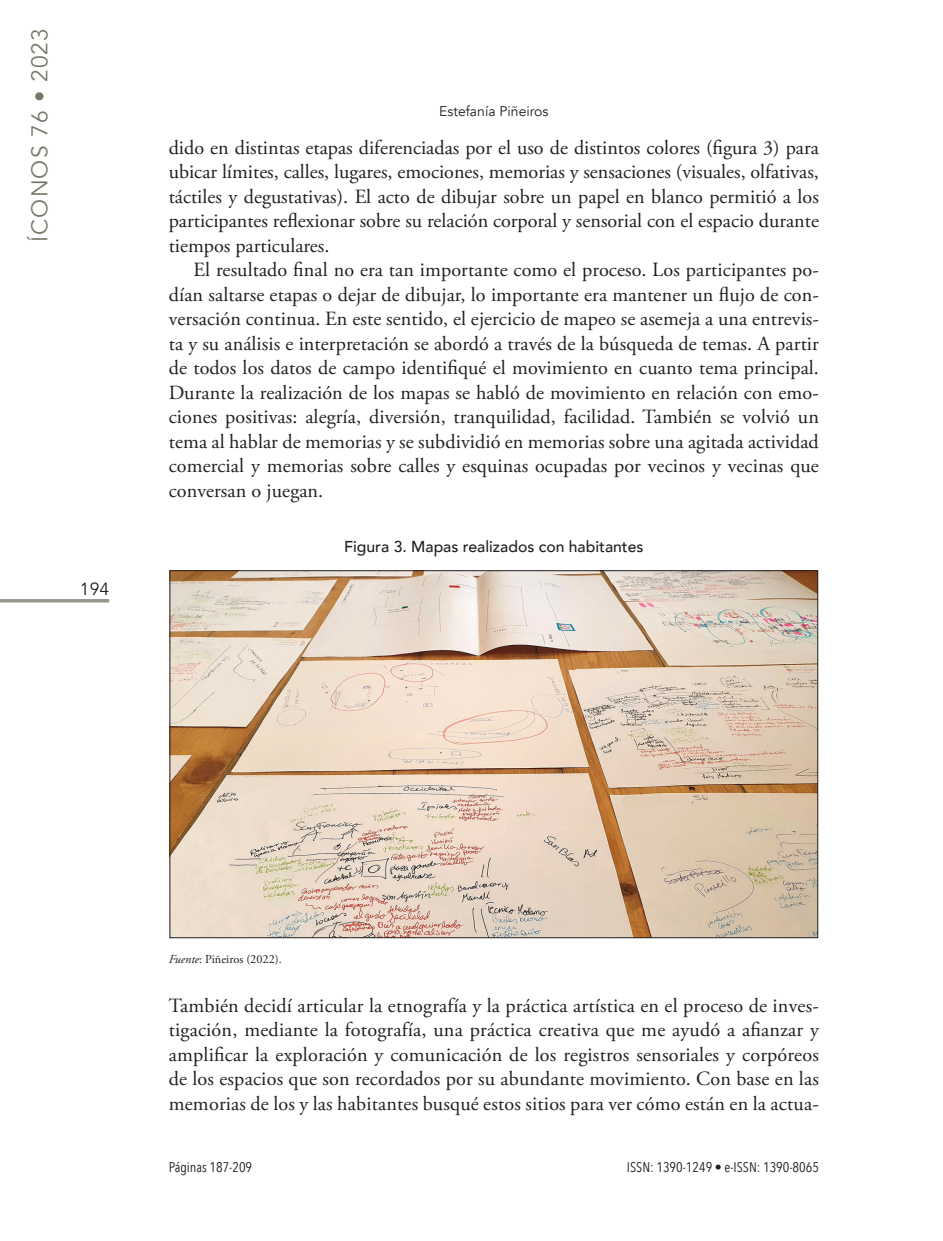
<style>
.page{position:relative;width:943px;height:1241px;background:#fff}
.page>*{position:absolute;margin:0;border:0;box-sizing:border-box;transform-origin:0 0}
.t1{font:22.75px "Avenir";letter-spacing:.05em;color:#747869}
.texto{font:20.12px/24.5px "Adobe Garamond Pro";letter-spacing:.005em;color:#231f20;text-align:justify}
.t2{font:17.5px "Avenir";color:#231f20}
.imagenes{font:500 15.75px "Avenir";color:#231f20}
.t3{font:14px "Avenir Next Condensed";color:#231f20}
.t4{font:14px "Avenir";color:#231f20}
.pies_de_páginas{font:12.25px "Adobe Garamond Pro";color:#231f20}
.s1{font-style:italic}
</style>
<div class="page">
<hr style="left:0;top:599px;width:109px;height:3px;background:#96978a">
<img style="left:171px;top:572px;width:645px;height:364px">
<p class="t1" style="left:26px;top:242px;width:215px;rotate:-90deg">ÍCONOS 76 • 2023</p>
<p class="t2" style="left:80px;top:578px;width:31px">194</p>
<p class="t4" style="left:439px;top:103px;width:111px">Estefanía Piñeiros</p>
<p class="texto" style="left:169px;top:136px;width:651px">dido en distintas etapas diferenciadas por el uso de distintos colores (figura 3) para ubicar límites, calles, lugares, emociones, memorias y sensaciones (visuales, olfativas, táctiles y degustativas). El acto de dibujar sobre un papel en blanco permitió a los participantes reflexionar sobre su relación corporal y sensorial con el espacio durante tiempos particulares.</p>
<p class="texto" style="left:169px;top:258px;width:651px;text-indent:25px">El resultado final no era tan importante como el proceso. Los participantes po&shy;dían saltarse etapas o dejar de dibujar, lo importante era mantener un flujo de con&shy;versación continua. En este sentido, el ejercicio de mapeo se asemeja a una entrevis&shy;ta y su análisis e interpretación se abordó a través de la búsqueda de temas. A partir de todos los datos de campo identifiqué el movimiento en cuanto tema principal.<br>Durante la realización de los mapas se habló de movimiento en relación con emo&shy;ciones positivas: alegría, diversión, tranquilidad, facilidad. También se volvió un tema al hablar de memorias y se subdividió en memorias sobre una agitada actividad comercial y memorias sobre calles y esquinas ocupadas por vecinos y vecinas que conversan o juegan.</p>
<p class="imagenes" style="left:344px;top:532px;width:301px">Figura 3. Mapas realizados con habitantes</p>
<p class="pies_de_páginas" style="left:169px;top:951px;width:114px"><span class="s1">Fuente</span>: Piñeiros (2022).</p>
<p class="texto" style="left:169px;top:993px;width:651px">También decidí articular la etnografía y la práctica artística en el proceso de inves&shy;tigación, mediante la fotografía, una práctica creativa que me ayudó a afianzar y amplificar la exploración y comunicación de los registros sensoriales y corpóreos de los espacios que son recordados por su abundante movimiento. Con base en las memorias de los y las habitantes busqué estos sitios para ver cómo están en la actua-</p>
<p class="t3" style="left:169px;top:1154px;width:85px">Páginas 187-209</p>
<p class="t3" style="left:627px;top:1154px;width:193px">ISSN: 1390-1249 • e-ISSN: 1390-8065</p>
</div>
